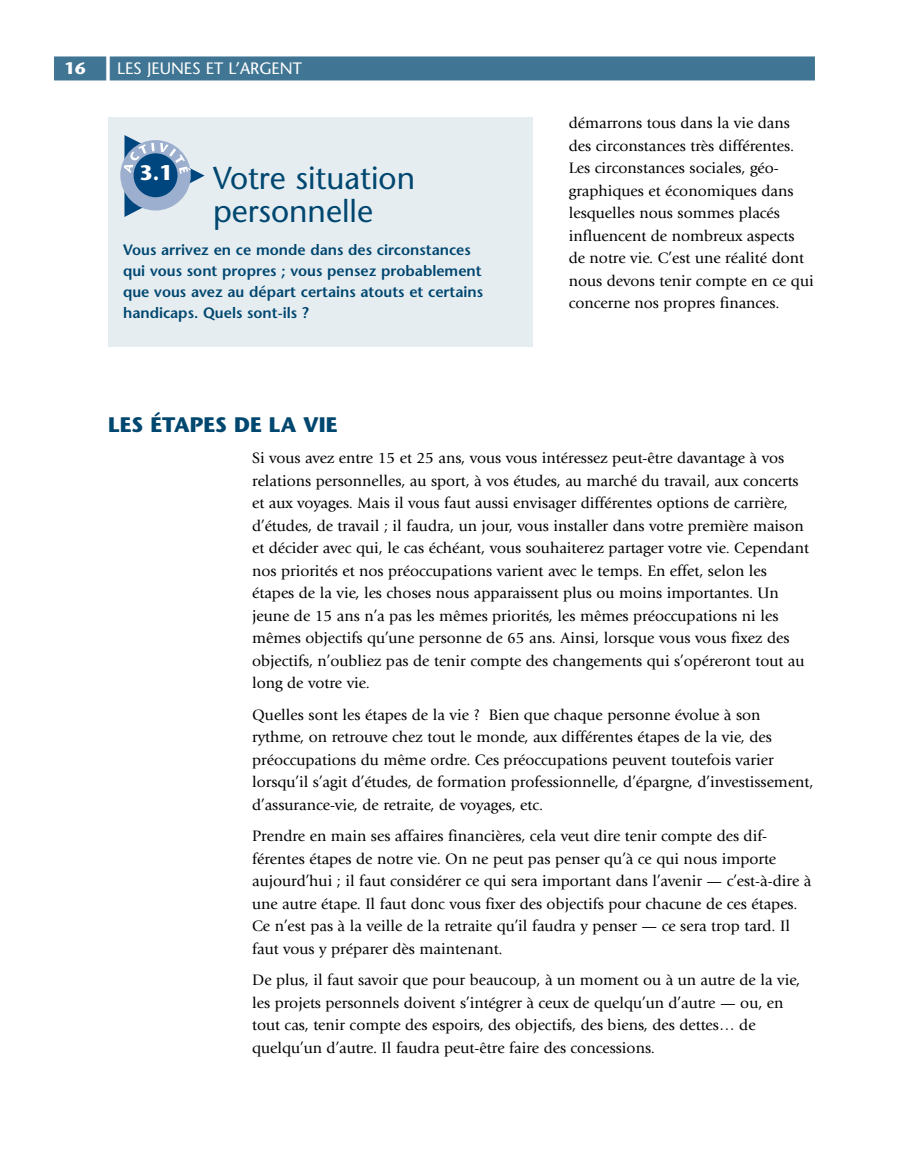
<style>
.page{position:relative;width:905px;height:1175px;background:#fff}
.page>*{position:absolute;margin:0;border:0;box-sizing:border-box;transform-origin:0 0}
.t1{font:31.5px/33px "Stone Sans";color:#004770}
.t2{font:700 21px "Stone Sans";color:#004770}
.t3{font:700 21px "Stone Sans";color:#fff}
.t4{font:16.5px "Stone Sans";color:#fff}
.t5{font:15.75px/22.5px "Giovanni";color:#000}
.t6{font:600 15px/21px "Stone Sans";color:#004770}
.s1{font-weight:700}
.s2{font-weight:700;font-size:36px}
</style>
<div class="page">
<div style="left:54px;top:56px;width:760px;height:24px;background:#407594"></div>
<div style="left:108px;top:117px;width:424px;height:229px;background:#e6edf1"></div>
<svg style="left:124px;top:135px;width:81px;height:82px"></svg>
<div style="left:134px;top:153px;width:43px;height:44px;background:#00467e;border-radius:50%"></div>
<p class="t4" style="left:65px;top:62px;width:239px"><span class="s1">16</span> <span class="s2">|</span>LES JEUNES ET L’ARGENT</p>
<h2 class="t3" style="left:139px;top:165px;width:35px">3.1</h2>
<h1 class="t1" style="left:213px;top:165px;width:203px">Votre situation personnelle</h1>
<p class="t6" style="left:123px;top:240px;width:361px">Vous arrivez en ce monde dans des circonstances qui vous sont propres ; vous pensez probablement que vous avez au départ certains atouts et certains handicaps. Quels sont-ils ?</p>
<p class="t5" style="left:568px;top:113px;width:246px">démarrons tous dans la vie dans des circonstances très différentes.<br>Les circonstances sociales, géo&shy;graphiques et économiques dans lesquelles nous sommes placés influencent de nombreux aspects de notre vie. C’est une réalité dont nous devons tenir compte en ce qui concerne nos propres finances.</p>
<h2 class="t2" style="left:108px;top:416px;width:231px">LES ÉTAPES DE LA VIE</h2>
<p class="t5" style="left:252px;top:448px;width:558px">Si vous avez entre 15 et 25 ans, vous vous intéressez peut-être davantage à vos relations personnelles, au sport, à vos études, au marché du travail, aux concerts et aux voyages. Mais il vous faut aussi envisager différentes options de carrière, d’études, de travail ; il faudra, un jour, vous installer dans votre première maison et décider avec qui, le cas échéant, vous souhaiterez partager votre vie. Cependant nos priorités et nos préoccupations varient avec le temps. En effet, selon les étapes de la vie, les choses nous apparaissent plus ou moins importantes. Un jeune de 15 ans n’a pas les mêmes priorités, les mêmes préoccupations ni les mêmes objectifs qu’une personne de 65 ans. Ainsi, lorsque vous vous fixez des objectifs, n’oubliez pas de tenir compte des changements qui s’opéreront tout au long de votre vie.</p>
<p class="t5" style="left:252px;top:704px;width:563px">Quelles sont les étapes de la vie ? Bien que chaque personne évolue à son rythme, on retrouve chez tout le monde, aux différentes étapes de la vie, des préoccupations du même ordre. Ces préoccupations peuvent toutefois varier lorsqu’il s’agit d’études, de formation professionnelle, d’épargne, d’investissement, d’assurance-vie, de retraite, de voyages, etc.</p>
<p class="t5" style="left:252px;top:826px;width:560px">Prendre en main ses affaires financières, cela veut dire tenir compte des dif&shy;férentes étapes de notre vie. On ne peut pas penser qu’à ce qui nous importe aujourd’hui ; il faut considérer ce qui sera important dans l’avenir — c’est-à-dire à une autre étape. Il faut donc vous fixer des objectifs pour chacune de ces étapes.<br>Ce n’est pas à la veille de la retraite qu’il faudra y penser — ce sera trop tard. Il faut vous y préparer dès maintenant.</p>
<p class="t5" style="left:252px;top:970px;width:549px">De plus, il faut savoir que pour beaucoup, à un moment ou à un autre de la vie, les projets personnels doivent s’intégrer à ceux de quelqu’un d’autre — ou, en tout cas, tenir compte des espoirs, des objectifs, des biens, des dettes… de quelqu’un d’autre. Il faudra peut-être faire des concessions.</p>
</div>
